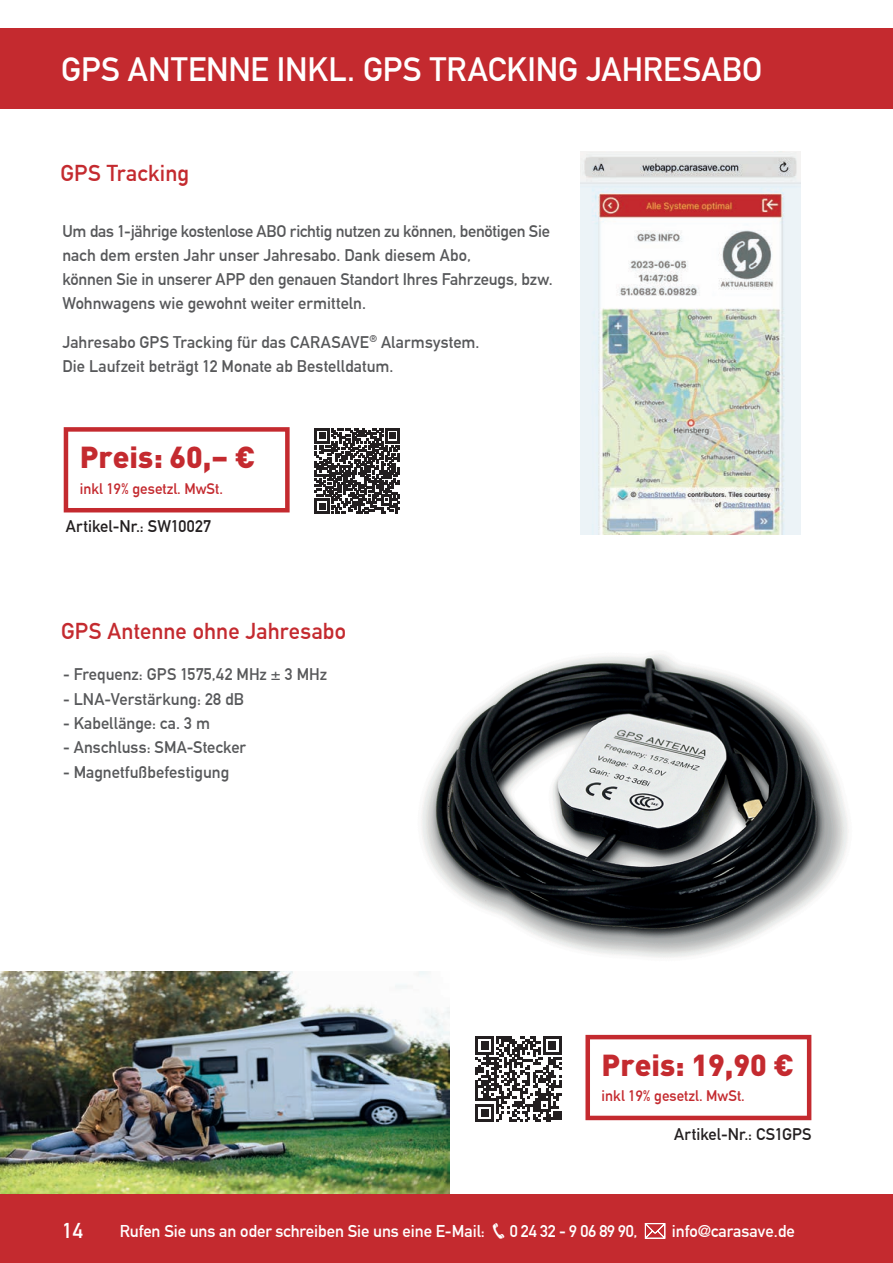
<style>
.page{position:relative;width:893px;height:1263px;background:#fff}
.page>*{position:absolute;margin:0;border:0;box-sizing:border-box;transform-origin:0 0}
.t1{font:700 33px "DIN Alternate";color:#fff}
.t2{font:900 30px "DIN Pro";color:#c42a2f}
.t3{font:700 22.5px "DIN Alternate";letter-spacing:.005em;color:#c42a2f}
.t4{font:700 21px "DIN Alternate";color:#fff}
.t5{font:700 16.8px "DIN Alternate";letter-spacing:-.005em;color:#fff}
.t6{font:700 16.5px/24px "DIN Alternate";color:#57585a}
.t7{font:700 16.5px "DIN Alternate";color:#231f20}
.t8{font:700 15px "DIN Alternate";color:#c42a2f}
</style>
<div class="page">
<img style="left:314px;top:508px;width:535px;height:571px">
<img style="left:0;top:971px;width:449px;height:223px">
<div style="left:0;top:1194px;width:893px;height:69px;background:#c42a2f"></div>
<div style="left:0;top:28px;width:893px;height:80px;background:#c42a2f"></div>
<svg style="left:585px;top:1035px;width:226px;height:85px"></svg>
<img style="left:581px;top:152px;width:220px;height:382px">
<svg style="left:64px;top:427px;width:226px;height:85px"></svg>
<svg style="left:315px;top:429px;width:85px;height:84px"></svg>
<svg style="left:476px;top:1036px;width:85px;height:86px"></svg>
<svg style="left:645px;top:1223px;width:20px;height:16px"></svg>
<h1 class="t1" style="left:61px;top:44px;width:702px">GPS ANTENNE INKL. GPS TRACKING JAHRESABO</h1>
<h3 class="t3" style="left:60px;top:156px;width:130px">GPS Tracking</h3>
<p class="t6" style="left:62px;top:218px;width:492px">Um das 1-jährige kostenlose ABO richtig nutzen zu können, benötigen Sie nach dem ersten Jahr unser Jahresabo. Dank diesem Abo,<br>können Sie in unserer APP den genauen Standort Ihres Fahrzeugs, bzw.<br>Wohnwagens wie gewohnt weiter ermitteln.</p>
<p class="t6" style="left:62px;top:329px;width:419px">Jahresabo GPS Tracking für das CARASAVE<sup>®</sup> Alarmsystem.<br>Die Laufzeit beträgt 12 Monate ab Bestelldatum.</p>
<h2 class="t2" style="left:80px;top:437px;width:177px">Preis: 60,– €</h2>
<p class="t8" style="left:80px;top:477px;width:145px">inkl 19% gesetzl. MwSt.</p>
<p class="t7" style="left:66px;top:514px;width:147px">Artikel-Nr.: SW10027</p>
<h3 class="t3" style="left:61px;top:614px;width:287px">GPS Antenne ohne Jahresabo</h3>
<p class="t6" style="left:63px;top:661px;width:266px">- Frequenz: GPS 1575,42 MHz ± 3 MHz</p>
<p class="t6" style="left:63px;top:686px;width:182px">- LNA-Verstärkung: 28 dB</p>
<p class="t6" style="left:63px;top:710px;width:149px">- Kabellänge: ca. 3 m</p>
<p class="t6" style="left:63px;top:734px;width:185px">- Anschluss: SMA-Stecker</p>
<p class="t6" style="left:63px;top:759px;width:168px">- Magnetfußbefestigung</p>
<h2 class="t2" style="left:602px;top:1044px;width:194px">Preis: 19,90 €</h2>
<p class="t8" style="left:602px;top:1084px;width:145px">inkl 19% gesetzl. MwSt.</p>
<p class="t7" style="left:674px;top:1121px;width:139px">Artikel-Nr.: CS1GPS</p>
<p class="t4" style="left:63px;top:1214px;width:22px">14</p>
<p class="t5" style="left:120px;top:1218px;width:366px">Rufen Sie uns an oder schreiben Sie uns eine E-Mail:</p>
<p class="t5" style="left:510px;top:1218px;width:129px">0 24 32 - 9 06 89 90,</p>
<p class="t5" style="left:672px;top:1218px;width:124px">info@carasave.de</p>
</div>
